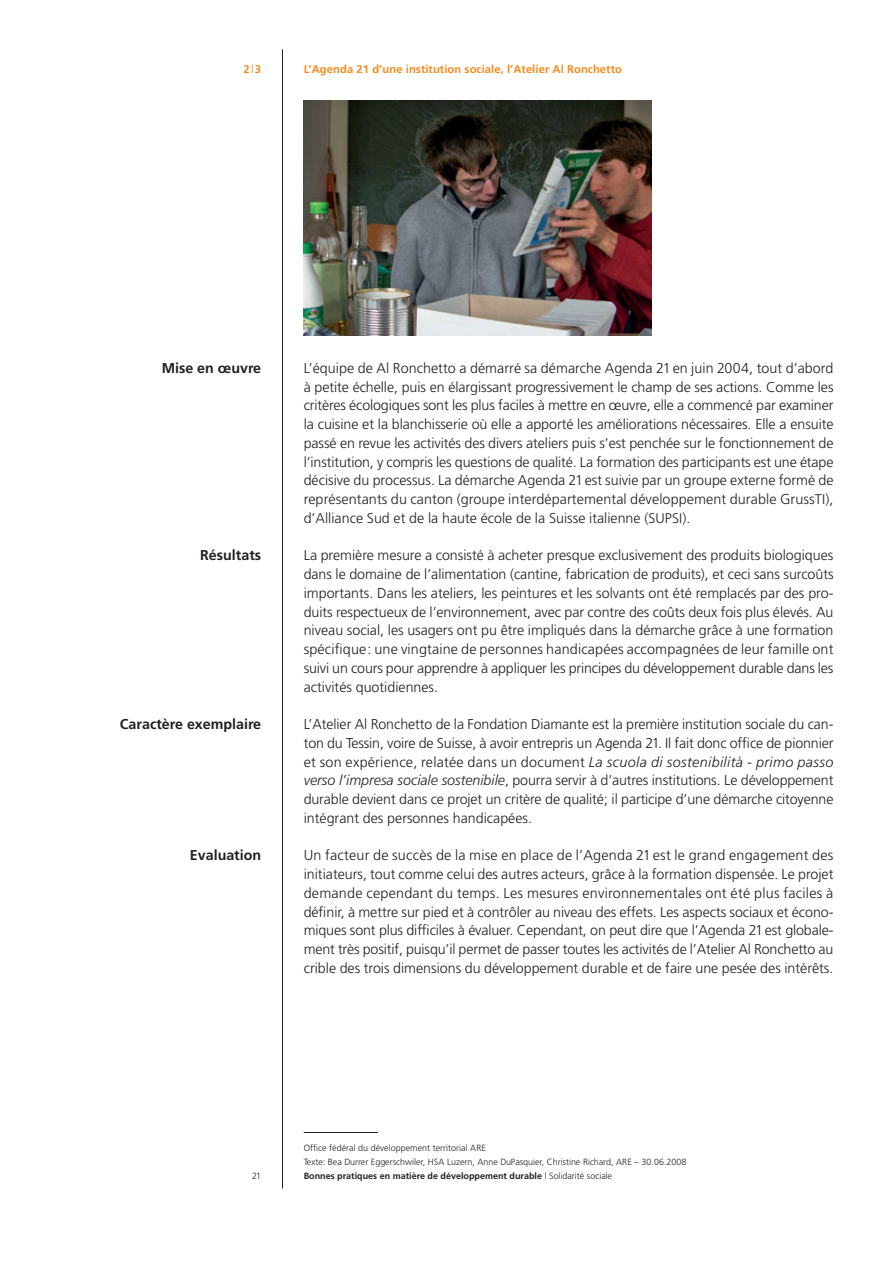
<style>
.page{position:relative;width:893px;height:1263px;background:#fff}
.page>*{position:absolute;margin:0;border:0;box-sizing:border-box;transform-origin:0 0}
.t1{font:300 14.25px/18.8px "Frutiger";color:#231f20;text-align:justify}
.t2{font:700 14.25px "Frutiger";color:#231f20}
.t3{font:700 11.25px "Frutiger";letter-spacing:.005em;color:#f68b1e}
.t4{font:300 9px/14.1px "Frutiger";color:#231f20}
.s1{font-weight:300}
.s2{font-size:13.95px}
.s3{font-style:italic}
.s4{font-weight:700}
</style>
<div class="page">
<hr style="left:282px;top:49px;width:1px;height:1139px;background:#231f20">
<img style="left:304px;top:101px;width:347px;height:234px">
<hr style="left:304px;top:1132px;width:74px;height:1px;background:#231f20">
<p class="t3" style="left:243px;top:64px;width:19px">2 <span class="s1">|</span> 3</p>
<p class="t3" style="left:304px;top:64px;width:320px">L’Agenda 21 d’une institution sociale, l’Atelier Al Ronchetto</p>
<p class="t2" style="left:162px;top:362px;width:101px">Mise en œuvre</p>
<p class="t2" style="left:200px;top:550px;width:62px">Résultats</p>
<p class="t2" style="left:120px;top:718px;width:143px">Caractère exemplaire</p>
<p class="t2" style="left:190px;top:850px;width:73px">Evaluation</p>
<p class="t1" style="left:304px;top:360px;width:531px">L’équipe de Al Ronchetto a démarré sa démarche Agenda 21 en juin 2004, tout d’abord à petite échelle, puis en élargissant progressivement le champ de ses actions. Comme les critères écologiques sont les plus faciles à mettre en œuvre, elle a commencé par examiner la cuisine et la blanchisserie où elle a apporté les améliorations nécessaires. Elle a ensuite passé en revue les activités des divers ateliers puis s’est penchée sur le fonctionnement de l’institution, y compris les questions de qualité. La formation des participants est une étape décisive du processus. La démarche Agenda 21 est suivie par un groupe externe formé de représentants du canton (groupe interdépartemental développement durable Gruss<span class="s2">TI</span>), d’Alliance Sud et de la haute école de la Suisse italienne (<span class="s2">SUPSI</span>).</p>
<p class="t1" style="left:304px;top:547px;width:531px">La première mesure a consisté à acheter presque exclusivement des produits biologiques dans le domaine de l’alimentation (cantine, fabrication de produits), et ceci sans surcoûts importants. Dans les ateliers, les peintures et les solvants ont été remplacés par des pro&shy;duits respectueux de l’environnement, avec par contre des coûts deux fois plus élevés. Au niveau social, les usagers ont pu être impliqués dans la démarche grâce à une formation spécifique : une vingtaine de personnes handicapées accompagnées de leur famille ont suivi un cours pour apprendre à appliquer les principes du développement durable dans les activités quotidiennes.</p>
<p class="t1" style="left:304px;top:716px;width:531px">L’Atelier Al Ronchetto de la Fondation Diamante est la première institution sociale du can&shy;ton du Tessin, voire de Suisse, à avoir entrepris un Agenda 21. Il fait donc office de pionnier et son expérience, relatée dans un document <span class="s3">La scuola di sostenibilità - primo passo verso l’impresa sociale sostenibile</span>, pourra servir à d’autres institutions. Le développement durable devient dans ce projet un critère de qualité ; il participe d’une démarche citoyenne intégrant des personnes handicapées.</p>
<p class="t1" style="left:304px;top:847px;width:531px">Un facteur de succès de la mise en place de l’Agenda 21 est le grand engagement des initiateurs, tout comme celui des autres acteurs, grâce à la formation dispensée. Le projet demande cependant du temps. Les mesures environnementales ont été plus faciles à définir, à mettre sur pied et à contrôler au niveau des effets. Les aspects sociaux et écono&shy;miques sont plus difficiles à évaluer. Cependant, on peut dire que l’Agenda 21 est globale&shy;ment très positif, puisqu’il permet de passer toutes les activités de l’Atelier Al Ronchetto au crible des trois dimensions du développement durable et de faire une pesée des intérêts.</p>
<p class="t4" style="left:252px;top:1170px;width:11px">21</p>
<p class="t4" style="left:304px;top:1141px;width:384px">Office fédéral du développement territorial ARE<br>Texte: Bea Durrer Eggerschwiler, HSA Luzern, Anne DuPasquier, Christine Richard, ARE – 30.06.2008<br><span class="s4">Bonnes pratiques en matière de développement durable</span> | Solidarité sociale</p>
</div>
